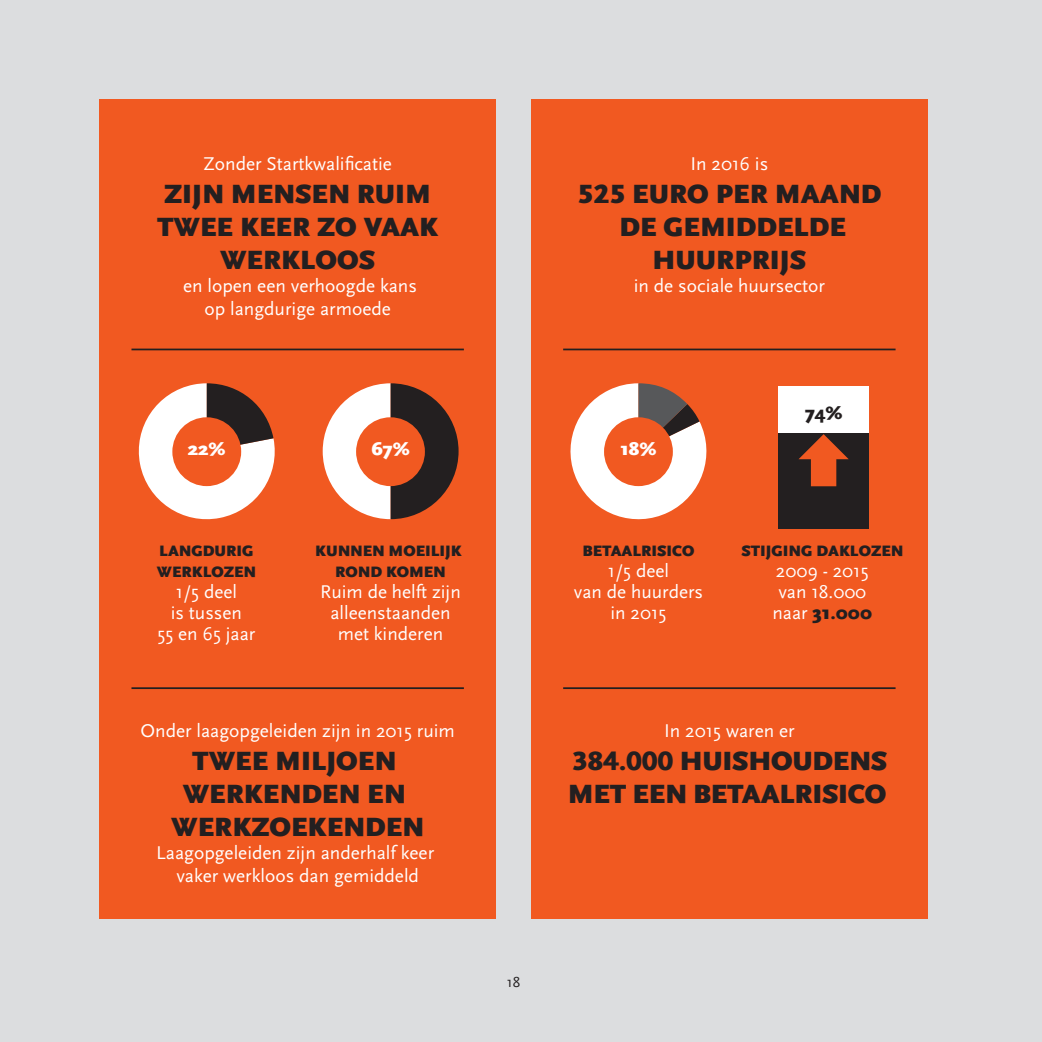
<style>
.page{position:relative;width:1042px;height:1042px;background:#dcdddf}
.page>*{position:absolute;margin:0;border:0;box-sizing:border-box;transform-origin:0 0}
.t1{font:900 27.65px/33.1px "Scala Sans OT";color:#231f20;text-align:center}
.t2{font:19.25px/21px "Scala Sans OT";color:#fff;text-align:center}
.t3{font:900 18.72px "Scala Sans OT";color:#fff}
.t4{font:900 18.72px "Scala Sans OT";color:#231f20}
.t5{font:900 15.75px/21px "Scala Sans OT";color:#231f20}
.t6{font:15.05px "Scala Sans OT";color:#231f20}
.s1{font-weight:900;color:#231f20}
</style>
<div class="page">
<div style="left:99px;top:99px;width:397px;height:819px;background:#f15921"></div>
<svg style="left:138px;top:383px;width:137px;height:137px"></svg>
<svg style="left:323px;top:383px;width:135px;height:136px"></svg>
<div style="left:172px;top:417px;width:69px;height:69px;background:#f15921;border-radius:50%"></div>
<hr style="left:131px;top:349px;width:333px;height:1px;background:#231f20">
<hr style="left:131px;top:687px;width:333px;height:2px;background:#231f20">
<div style="left:356px;top:417px;width:69px;height:69px;background:#f15921;border-radius:50%"></div>
<div style="left:531px;top:99px;width:397px;height:819px;background:#f15921"></div>
<svg style="left:570px;top:383px;width:137px;height:137px"></svg>
<div style="left:778px;top:386px;width:90px;height:47px;background:#fff"></div>
<div style="left:778px;top:433px;width:90px;height:96px;background:#231f20"></div>
<div style="left:604px;top:417px;width:69px;height:69px;background:#f15921;border-radius:50%"></div>
<hr style="left:563px;top:349px;width:332px;height:1px;background:#231f20">
<hr style="left:563px;top:687px;width:332px;height:2px;background:#231f20">
<svg style="left:798px;top:434px;width:50px;height:52px"></svg>
<p class="t2" style="left:203px;top:153px;width:190px">Zonder Startkwalificatie</p>
<p class="t1" style="left:157px;top:177px;width:283px">ZIJN MENSEN RUIM<br>TWEE KEER ZO VAAK<br>WERKLOOS</p>
<p class="t2" style="left:183px;top:274px;width:235px;line-height:23.1px">en lopen een verhoogde kans op langdurige armoede</p>
<p class="t2" style="left:690px;top:153px;width:79px">In 2016 is</p>
<p class="t1" style="left:577px;top:177px;width:305px">525 EURO PER MAAND<br>DE GEMIDDELDE<br>HUURPRIJS</p>
<p class="t2" style="left:634px;top:276px;width:193px">in de sociale huursector</p>
<p class="t4" style="left:805px;top:403px;width:39px">74%</p>
<p class="t3" style="left:188px;top:438px;width:39px">22%</p>
<p class="t5" style="left:157px;top:540px;width:101px">LANGDURIG<br>WERKLOZEN</p>
<p class="t2" style="left:157px;top:581px;width:99px">1/5 deel<br>is tussen<br>55 en 65 jaar</p>
<p class="t3" style="left:371px;top:438px;width:40px">67%</p>
<p class="t3" style="left:620px;top:438px;width:38px">18%</p>
<p class="t5" style="left:315px;top:540px;width:148px;text-align:center">KUNNEN MOEILIJK<br>ROND KOMEN</p>
<p class="t2" style="left:320px;top:581px;width:142px">Ruim de helft zijn alleenstaanden met kinderen</p>
<p class="t5" style="left:582px;top:540px;width:113px">BETAALRISICO</p>
<p class="t2" style="left:574px;top:560px;width:131px">1/5 deel<br>van de huurders in 2015</p>
<p class="t5" style="left:741px;top:540px;width:163px">STIJGING DAKLOZEN</p>
<p class="t2" style="left:772px;top:560px;width:101px">2009 - 2015 van 18.000 naar <span class="s1">31.000</span></p>
<p class="t2" style="left:140px;top:720px;width:316px">Onder laagopgeleiden zijn in 2015 ruim</p>
<p class="t1" style="left:171px;top:744px;width:254px">TWEE MILJOEN<br>WERKENDEN EN<br>WERKZOEKENDEN</p>
<p class="t2" style="left:156px;top:842px;width:279px;line-height:23.1px">Laagopgeleiden zijn anderhalf keer vaker werkloos dan gemiddeld</p>
<p class="t2" style="left:664px;top:720px;width:132px">In 2015 waren er</p>
<p class="t1" style="left:568px;top:744px;width:321px;text-align:left">384.000 HUISHOUDENS<br>MET EEN BETAALRISICO</p>
<p class="t6" style="left:507px;top:973px;width:15px">18</p>
</div>
